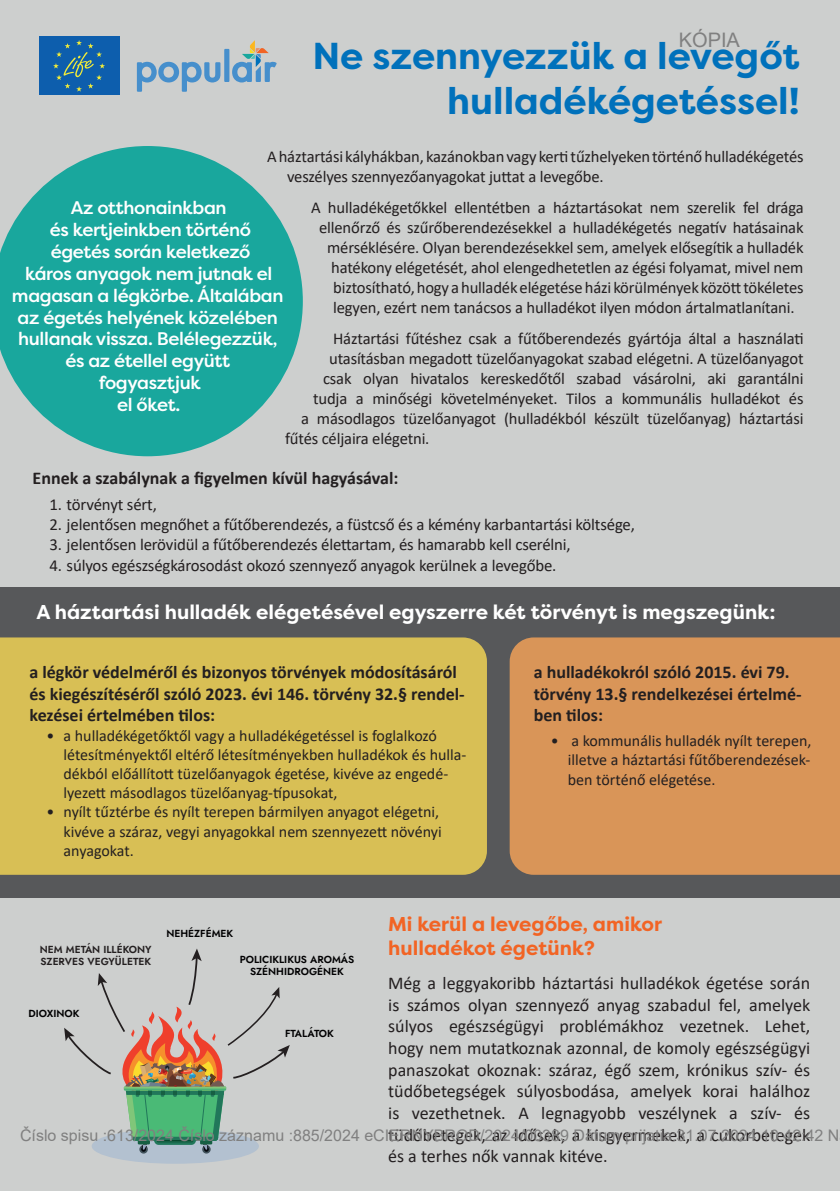
<style>
.page{position:relative;width:840px;height:1191px;background:#fff}
.page>*{position:absolute;margin:0;border:0;box-sizing:border-box;transform-origin:0 0}
.t1{font:700 37.4px/45px "Filson Pro";color:#0071bb;text-align:right}
.t2{font:700 20px "Filson Pro";color:#fff}
.t3{font:700 20px "Filson Pro";color:#f26424}
.t4{font:20px "Arial";color:#808080}
.t5{font:500 18.2px/21.8px "Filson Pro";letter-spacing:-.02em;color:#fff;text-align:center}
.t6{font:18px/21.6px "Calibri";color:#231f20;text-align:justify}
.t7{font:700 18px/21.6px "Calibri";color:#231f20}
.t8{font:16.8px "Calibri";letter-spacing:-.01em;color:#231f20}
.t9{font:16.6px/20px "Calibri";letter-spacing:-.01em;color:#231f20}
.t10{font:16px/19.2px "Calibri";color:#231f20}
.t11{font:16px "Arial";color:#808080}
.t12{font:10.2px/12.2px "Jost";color:#000001;text-align:center}
.t13{font:10.2px "Jost";color:#231f20}
.t14{font:10.2px "Jost";letter-spacing:-.03em;color:#000001}
</style>
<div class="page">
<div style="left:0;top:0;width:839px;height:1191px;background:#cdcfce"></div>
<div style="left:0;top:587px;width:839px;height:310px;background:#57585a"></div>
<svg style="left:0;top:146px;width:303px;height:310px;fill:#19a79d"></svg>
<svg style="left:137px;top:62px;width:83px;height:30px"></svg>
<div style="left:224px;top:49px;width:5px;height:33px;background:#468fcc"></div>
<svg style="left:232px;top:40px;width:44px;height:42px"></svg>
<div style="left:39px;top:37px;width:80px;height:58px;background:#0d5ead"></div>
<svg style="left:53px;top:40px;width:52px;height:52px"></svg>
<div style="left:0;top:637px;width:486px;height:237px;background:#d8bf55"></div>
<div style="left:509px;top:637px;width:330px;height:237px;background:#d99558"></div>
<div style="left:92px;top:1128px;width:167px;height:35px;background:#b3c1d0;border-radius:50%"></div>
<svg style="left:139px;top:1145px;width:9px;height:8px"></svg>
<svg style="left:64px;top:948px;width:225px;height:203px"></svg>
<p class="t4" style="left:678px;top:33px;width:63px">KÓPIA</p>
<p class="t1" style="left:312px;top:34px;width:488px">Ne szennyezzük a levegőt hulladékégetéssel!</p>
<p class="t9" style="left:287px;top:146px;width:517px;text-indent:-20px">Aháztartási kályhákban, kazánokban vagy kerti tűzhelyeken történő hulladékégetés veszélyes szennyezőanyagokat juttat a levegőbe.</p>
<p class="t9" style="left:311px;top:197px;width:493px">A hulladékégetőkkel ellentétben a háztartásokat nem szerelik fel drága</p>
<p class="t9" style="left:319px;top:217px;width:485px">ellenőrző és szűrőberendezésekkel a hulladékégetés negatív hatásainak</p>
<p class="t9" style="left:327px;top:237px;width:477px">mérséklésére. Olyan berendezésekkel sem, amelyek elősegítik a hulladék</p>
<p class="t9" style="left:331px;top:257px;width:473px">hatékony elégetését, ahol elengedhetetlen az égési folyamat, mivel nem</p>
<p class="t9" style="left:333px;top:277px;width:471px">biztosítható, hogy ahulladék elégetése házi körülmények között tökéletes</p>
<p class="t9" style="left:333px;top:297px;width:462px">legyen, ezért nem tanácsos a hulladékot ilyen módon ártalmatlanítani.</p>
<p class="t9" style="left:333px;top:328px;width:471px">Háztartási fűtéshez csak a fűtőberendezés gyártója által a használati</p>
<p class="t9" style="left:329px;top:348px;width:475px">utasításban megadott tüzelőanyagokat szabad elégetni. A tüzelőanyagot</p>
<p class="t9" style="left:323px;top:368px;width:481px">csak olyan hivatalos kereskedőtől szabad vásárolni, aki garantálni</p>
<p class="t9" style="left:313px;top:388px;width:491px">tudja a minőségi követelményeket. Tilos a kommunális hulladékot és</p>
<p class="t9" style="left:301px;top:408px;width:503px">a másodlagos tüzelőanyagot (hulladékból készült tüzelőanyag) háztartási</p>
<p class="t9" style="left:285px;top:428px;width:146px">fűtés céljaira elégetni.</p>
<p class="t5" style="left:12px;top:196px;width:273px">Az otthonainkban<br>és kertjeinkben történő<br>égetés során keletkező<br>káros anyagok nem jutnak el magasan a légkörbe. Általában az égetés helyének közelében hullanak vissza. Belélegezzük, és az étellel együtt<br>fogyasztjuk<br>el őket.</p>
<p class="t7" style="left:33px;top:467px;width:367px">Ennek a szabálynak a figyelmen kívül hagyásával:</p>
<p class="t8" style="left:50px;top:493px;width:109px">1. törvényt sért,</p>
<p class="t8" style="left:50px;top:513px;width:586px">2. jelentősen megnőhet a fűtőberendezés, a füstcső és a kémény karbantartási költsége,</p>
<p class="t8" style="left:50px;top:533px;width:522px">3. jelentősen lerövidül a fűtőberendezés élettartam, és hamarabb kell cserélni,</p>
<p class="t8" style="left:50px;top:553px;width:508px">4. súlyos egészségkárosodást okozó szennyező anyagok kerülnek a levegőbe.</p>
<p class="t2" style="left:36px;top:599px;width:740px">A háztartási hulladék elégetésével egyszerre két törvényt is megszegünk:</p>
<p class="t7" style="left:29px;top:661px;width:436px">a légkör védelméről és bizonyos törvények módosításáról és kiegészítéséről szóló 2023. évi 146. törvény 32.§ rendel&shy;kezései értelmében tilos:</p>
<p class="t10" style="left:63px;top:725px;width:404px;text-indent:-17px">• a hulladékégetőktől vagy a hulladékégetéssel is foglalkozó létesítményektől eltérő létesítményekben hulladékok és hulla&shy;dékból előállított tüzelőanyagok égetése, kivéve az engedé&shy;lyezett másodlagos tüzelőanyag-típusokat,</p>
<p class="t10" style="left:63px;top:802px;width:379px;text-indent:-17px">• nyílt tűztérbe és nyílt terepen bármilyen anyagot elégetni, kivéve a száraz, vegyi anyagokkal nem szennyezett növényi anyagokat.</p>
<p class="t7" style="left:533px;top:661px;width:269px">a hulladékokról szóló 2015. évi 79. törvény 13.§ rendelkezései értelmé&shy;ben tilos:</p>
<p class="t10" style="left:567px;top:731px;width:245px;text-align:justify;text-indent:-17px">• a kommunális hulladék nyílt terepen, illetve a háztartási fűtőberendezések&shy;ben történő elégetése.</p>
<p class="t12" style="left:166px;top:927px;width:68px">NEHÉZFÉMEK</p>
<p class="t3" style="left:388px;top:911px;width:275px">Mi kerül a levegőbe, amikor</p>
<p class="t13" style="left:40px;top:942px;width:113px">NEM METÁN ILLÉKONY</p>
<p class="t3" style="left:388px;top:935px;width:208px">hulladékot égetünk?</p>
<p class="t13" style="left:40px;top:954px;width:112px">SZERVES VEGYÜLETEK</p>
<p class="t12" style="left:239px;top:953px;width:116px">POLICIKLIKUS AROMÁS<br>SZÉNHIDROGÉNEK</p>
<p class="t6" style="left:388px;top:972px;width:423px">Még a leggyakoribb háztartási hulladékok égetése során is számos olyan szennyező anyag szabadul fel, amelyek súlyos egészségügyi problémákhoz vezetnek. Lehet, hogy nem mutatkoznak azonnal, de komoly egészségügyi panaszokat okoznak: száraz, égő szem, krónikus szív- és tüdőbetegségek súlyosbodása, amelyek korai halálhoz is vezethetnek. A legnagyobb veszélynek a szív- és tüdőbetegek, az idősek, a kisgyermekek, a cukorbetegek és a terhes nők vannak kitéve.</p>
<p class="t12" style="left:28px;top:1007px;width:52px">DIOXINOK</p>
<p class="t14" style="left:285px;top:1026px;width:50px">FTALÁTOK</p>
<p class="t11" style="left:20px;top:1129px;width:820px">Číslo spisu :613/2024 Číslo záznamu :885/2024 eCIERNYBROD/2024/00389 Dátum prijatia:31.07.2024 10:42:42 N</p>
</div>
